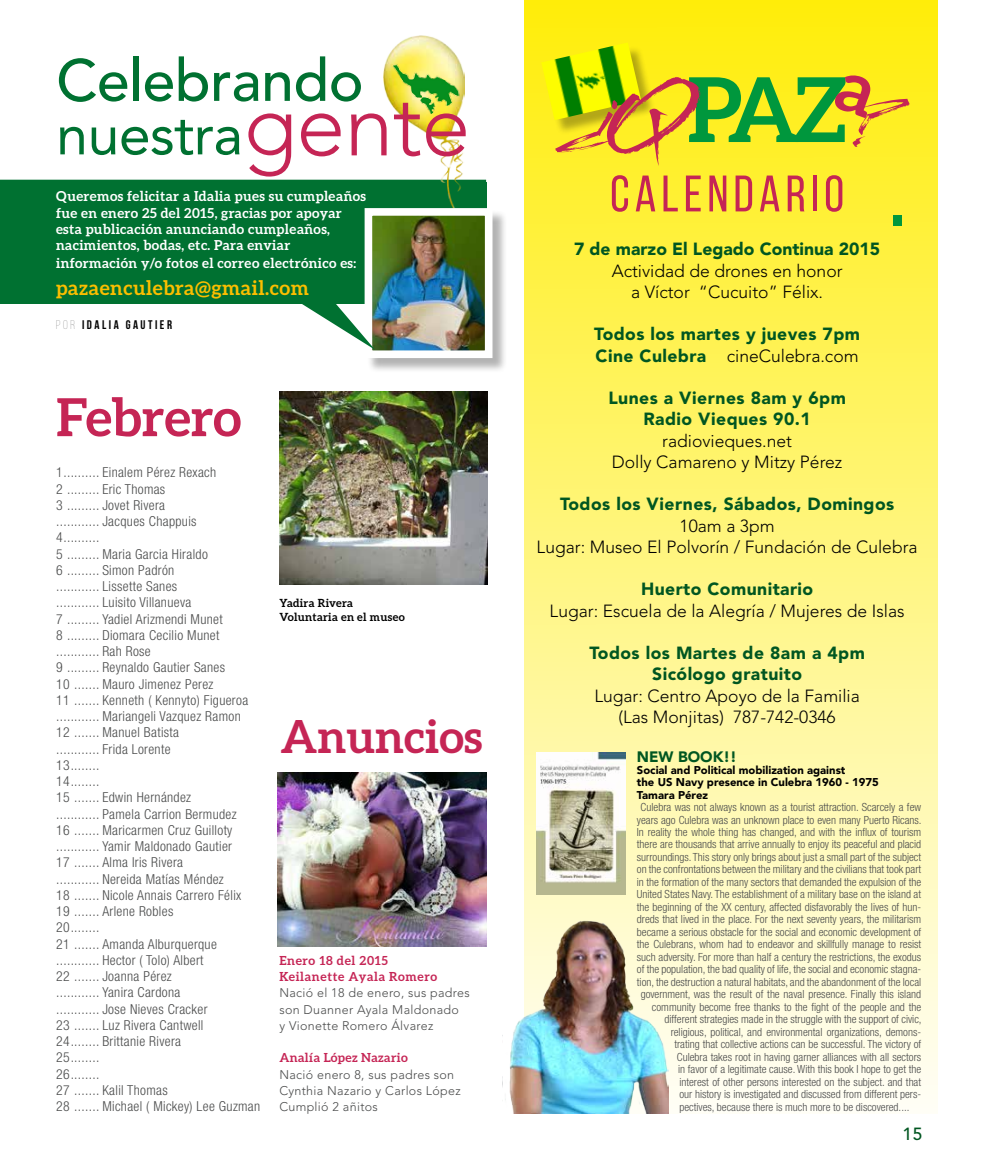
<style>
.page{position:relative;width:990px;height:1170px;background:#fff}
.page>*{position:absolute;margin:0;border:0;box-sizing:border-box;transform-origin:0 0}
.t1{font:700 89.62px "Aleo";color:#00973d}
.t2{font:72.62px "Streetbrush";color:#c52555}
.t3{font:500 58.88px "Avenir LT Std";letter-spacing:-.01em;color:#007131}
.t4{font:57.38px "Avenir LT Std";letter-spacing:-.01em;color:#007131}
.t5{font:700 52.5px "Aleo";letter-spacing:-.005em;color:#c52555}
.t6{font:51.25px "Bebas Neue";letter-spacing:.1em;color:#c52555}
.t7{font:700 45.62px "Aleo";color:#c52555}
.t8{font:700 20px "Aleo";letter-spacing:.025em;color:#fbbe00}
.t9{font:300 17.5px/21.2px "Avenir LT Std";color:#000;text-align:center}
.t10{font:900 17.5px/21.2px "Avenir LT Std";letter-spacing:.025em;color:#005621;text-align:center}
.t11{font:900 17.5px "Avenir LT Std";color:#005621}
.t12{font:500 17.5px "Avenir LT Std";color:#005621}
.t13{font:900 15px "Avenir LT Std";color:#005621}
.t14{font:300 condensed 13.75px/16.2px "Helvetica Neue";letter-spacing:.025em;color:#4a4b4b}
.t15{font:700 13.75px/16.2px "Aleo";letter-spacing:.025em;color:#fff}
.t16{font:300 12.5px/16.2px "Avenir LT Std";letter-spacing:.025em;color:#4a4b4b}
.t17{font:700 12.5px/16.2px "Aleo";letter-spacing:.05em;color:#c52555}
.t18{font:700 12.5px "Aleo";letter-spacing:.025em;color:#c52555}
.t19{font:700 12.5px "Bebas Neue";letter-spacing:.2em;color:#000}
.t20{font:300 condensed 11.25px "Helvetica Neue";color:#4a4b4b}
.t21{font:900 11.25px/12.5px "Avenir LT Std";color:#000}
.t22{font:700 11.25px/13.8px "Aleo";letter-spacing:.025em;color:#000}
.s1{font-weight:300;font-size:88.38px;color:#c52555}
.s2{font-weight:100}
.s3{font-size:114.75px}
.s4{font-weight:300;color:#000}
</style>
<div class="page">
<div style="left:524px;top:0;width:414px;height:1114px;background:linear-gradient(to bottom,#ffed09,#fffef6)"></div>
<div style="left:893px;top:215px;width:9px;height:11px;background:#00973d"></div>
<div style="left:544px;top:45px;width:112px;height:90px;background:#000;opacity:.3"></div>
<img style="left:541px;top:42px;width:100px;height:78px">
<div style="left:0;top:183px;width:486px;height:121px;background:#007131"></div>
<hr style="left:0;top:180px;width:486px;height:3px;background:#007131">
<img style="left:383px;top:35px;width:82px;height:173px">
<img style="left:383px;top:55px;width:82px;height:67px">
<img style="left:279px;top:391px;width:209px;height:194px">
<div style="left:366px;top:210px;width:142px;height:164px;background:#000;opacity:.3"></div>
<img style="left:374px;top:217px;width:110px;height:132px">
<div style="left:365px;top:208px;width:128px;height:150px;border:8px solid #fff"></div>
<img style="left:278px;top:773px;width:208px;height:173px">
<svg style="left:302px;top:299px;width:73px;height:51px"></svg>
<img style="left:502px;top:911px;width:167px;height:203px">
<img style="left:537px;top:753px;width:89px;height:142px">
<div style="left:832px;top:71px;width:46px;height:48px;background:#ffef1d"></div>
<h3 class="t3" style="left:56px;top:46px;width:309px">Celebrando</h3>
<h3 class="t4" style="left:56px;top:101px;width:416px">nuestra<span class="s1">gente</span></h3>
<p class="t15" style="left:56px;top:188px;width:311px">Queremos felicitar a Idalia pues su cumpleaños fue en enero 25 del 2015, gracias por apoyar esta publicación anunciando cumpleaños, nacimientos, bodas, etc. Para enviar</p>
<p class="t15" style="left:56px;top:255px;width:302px">información y/o fotos el correo electrónico es:</p>
<h3 class="t8" style="left:56px;top:276px;width:254px">pazaenculebra@gmail.com</h3>
<p class="t19" style="left:56px;top:317px;width:117px"><span class="s2">por</span> IDALIA GAUTIER</p>
<h3 class="t5" style="left:56px;top:387px;width:187px">Febrero</h3>
<p class="t14" style="left:56px;top:464px;width:206px">1.......... Einalem Pérez Rexach<br>2 ......... Eric Thomas<br>3 ......... Jovet Rivera<br>............ Jacques Chappuis<br>4..........<br>5 ......... Maria Garcia Hiraldo<br>6 ......... Simon Padrón<br>............ Lissette Sanes<br>............ Luisito Villanueva<br>7 ......... Yadiel Arizmendi Munet<br>8 ......... Diomara Cecilio Munet ............ Rah Rose<br>9 ......... Reynaldo Gautier Sanes<br>10 ....... Mauro Jimenez Perez<br>11 ....... Kenneth ( Kennyto) Figueroa ............ Mariangeli Vazquez Ramon<br>12 ....... Manuel Batista<br>............ Frida Lorente<br>13........<br>14........<br>15 ....... Edwin Hernández<br>............ Pamela Carrion Bermudez<br>16 ....... Maricarmen Cruz Guilloty ............ Yamir Maldonado Gautier<br>17 ....... Alma Iris Rivera<br>............ Nereida Matías Méndez<br>18 ....... Nicole Annais Carrero Félix<br>19 ....... Arlene Robles<br>20........<br>21 ....... Amanda Alburquerque ............ Hector ( Tolo) Albert<br>22 ....... Joanna Pérez<br>............ Yanira Cardona<br>............ Jose Nieves Cracker<br>23 ....... Luz Rivera Cantwell<br>24........ Brittanie Rivera<br>25........<br>26........<br>27 ....... Kalil Thomas<br>28 ....... Michael ( Mickey) Lee Guzman</p>
<p class="t22" style="left:279px;top:596px;width:127px">Yadira Rivera<br>Voluntaria en el museo</p>
<h3 class="t7" style="left:280px;top:710px;width:204px">Anuncios</h3>
<p class="t17" style="left:279px;top:952px;width:159px">Enero 18 del 2015<br>Keilanette Ayala Romero</p>
<p class="t16" style="left:279px;top:985px;width:192px">Nació el 18 de enero, sus padres son Duanner Ayala Maldonado<br>y Vionette Romero Álvarez</p>
<p class="t18" style="left:279px;top:1051px;width:130px">Analía López Nazario</p>
<p class="t16" style="left:279px;top:1066px;width:183px">Nació enero 8, sus padres son<br>Cynthia Nazario y Carlos López<br>Cumplió 2 añitos</p>
<h2 class="t2" style="left:558px;top:80px;width:124px">¿<span class="s3">Q</span></h2>
<h1 class="t1" style="left:687px;top:58px;width:161px">PAZ</h1>
<h2 class="t2" style="left:850px;top:76px;width:34px">?</h2>
<h3 class="t6" style="left:610px;top:166px;width:236px">CALENDARIO</h3>
<h3 class="t11" style="left:574px;top:239px;width:308px">7 de marzo El Legado Continua 2015</h3>
<h3 class="t9" style="left:612px;top:260px;width:232px">Actividad de drones en honor a Víctor “Cucuito” Félix.</h3>
<h3 class="t10" style="left:594px;top:324px;width:267px;text-align:left">Todos los martes y jueves 7pm<br>Cine Culebra <span class="s4">cineCulebra.com</span></h3>
<h3 class="t10" style="left:608px;top:387px;width:239px">Lunes a Viernes 8am y 6pm<br>Radio Vieques 90.1</h3>
<h3 class="t9" style="left:612px;top:430px;width:232px">radiovieques.net<br>Dolly Camareno y Mitzy Pérez</h3>
<h3 class="t10" style="left:560px;top:494px;width:336px">Todos los Viernes, Sábados, Domingos</h3>
<h3 class="t9" style="left:537px;top:515px;width:383px">10am a 3pm<br>Lugar: Museo El Polvorín / Fundación de Culebra</h3>
<h3 class="t10" style="left:641px;top:578px;width:174px">Huerto Comunitario</h3>
<h3 class="t9" style="left:550px;top:600px;width:357px">Lugar: Escuela de la Alegría / Mujeres de Islas</h3>
<h3 class="t10" style="left:589px;top:642px;width:277px">Todos los Martes de 8am a 4pm<br>Sicólogo gratuito</h3>
<h3 class="t9" style="left:594px;top:685px;width:267px">Lugar: Centro Apoyo de la Familia (Las Monjitas) 787-742-0346</h3>
<h3 class="t13" style="left:637px;top:748px;width:101px">NEW BOOK!!</h3>
<p class="t21" style="left:637px;top:763px;width:243px">Social and Political mobilization against<br>the US Navy presence in Culebra 1960 - 1975<br>Tamara Pérez</p>
<p class="t20" style="left:641px;top:801px;width:282px">Culebra was not always known as a tourist attraction. Scarcely a few</p>
<p class="t20" style="left:637px;top:813px;width:286px">years ago Culebra was an unknown place to even many Puerto Ricans.</p>
<p class="t20" style="left:637px;top:826px;width:286px">In reality the whole thing has changed, and with the influx of tourism</p>
<p class="t20" style="left:637px;top:838px;width:286px">there are thousands that arrive annually to enjoy its peaceful and placid</p>
<p class="t20" style="left:637px;top:851px;width:286px">surroundings. This story only brings about just a small part of the subject</p>
<p class="t20" style="left:637px;top:863px;width:286px">on the confrontations between the military and the civilians that took part</p>
<p class="t20" style="left:637px;top:876px;width:286px">in the formation of the many sectors that demanded the expulsion of the</p>
<p class="t20" style="left:637px;top:888px;width:286px">United States Navy. The establishment of a military base on the island at</p>
<p class="t20" style="left:637px;top:901px;width:286px">the beginning of the XX century, affected disfavorably the lives of hun-</p>
<p class="t20" style="left:637px;top:913px;width:286px">dreds that lived in the place. For the next seventy years, the militarism</p>
<p class="t20" style="left:637px;top:926px;width:286px">became a serious obstacle for the social and economic development of</p>
<p class="t20" style="left:637px;top:938px;width:286px">the Culebrans, whom had to endeavor and skillfully manage to resist</p>
<p class="t20" style="left:637px;top:951px;width:286px">such adversity. For more than half a century the restrictions, the exodus</p>
<p class="t20" style="left:637px;top:963px;width:286px">of the population, the bad quality of life, the social and economic stagna-</p>
<p class="t20" style="left:637px;top:976px;width:286px">tion, the destruction a natural habitats, and the abandonment of the local</p>
<p class="t20" style="left:641px;top:988px;width:282px">government, was the result of the naval presence. Finally this island</p>
<p class="t20" style="left:652px;top:1001px;width:271px">community become free thanks to the fight of the people and the</p>
<p class="t20" style="left:664px;top:1013px;width:259px">different strategies made in the struggle with the support of civic,</p>
<p class="t20" style="left:671px;top:1026px;width:252px">religious, political, and environmental organizations, demons-</p>
<p class="t20" style="left:674px;top:1038px;width:248px">trating that collective actions can be successful. The victory of</p>
<p class="t20" style="left:677px;top:1051px;width:246px">Culebra takes root in having garner alliances with all sectors</p>
<p class="t20" style="left:678px;top:1063px;width:245px">in favor of a legitimate cause. With this book I hope to get the</p>
<p class="t20" style="left:679px;top:1076px;width:243px">interest of other persons interested on the subject. and that</p>
<p class="t20" style="left:679px;top:1088px;width:243px">our history is investigated and discussed from different pers-</p>
<p class="t20" style="left:679px;top:1101px;width:232px">pectives, because there is much more to be discovered....</p>
<h3 class="t12" style="left:903px;top:1124px;width:21px">15</h3>
</div>
